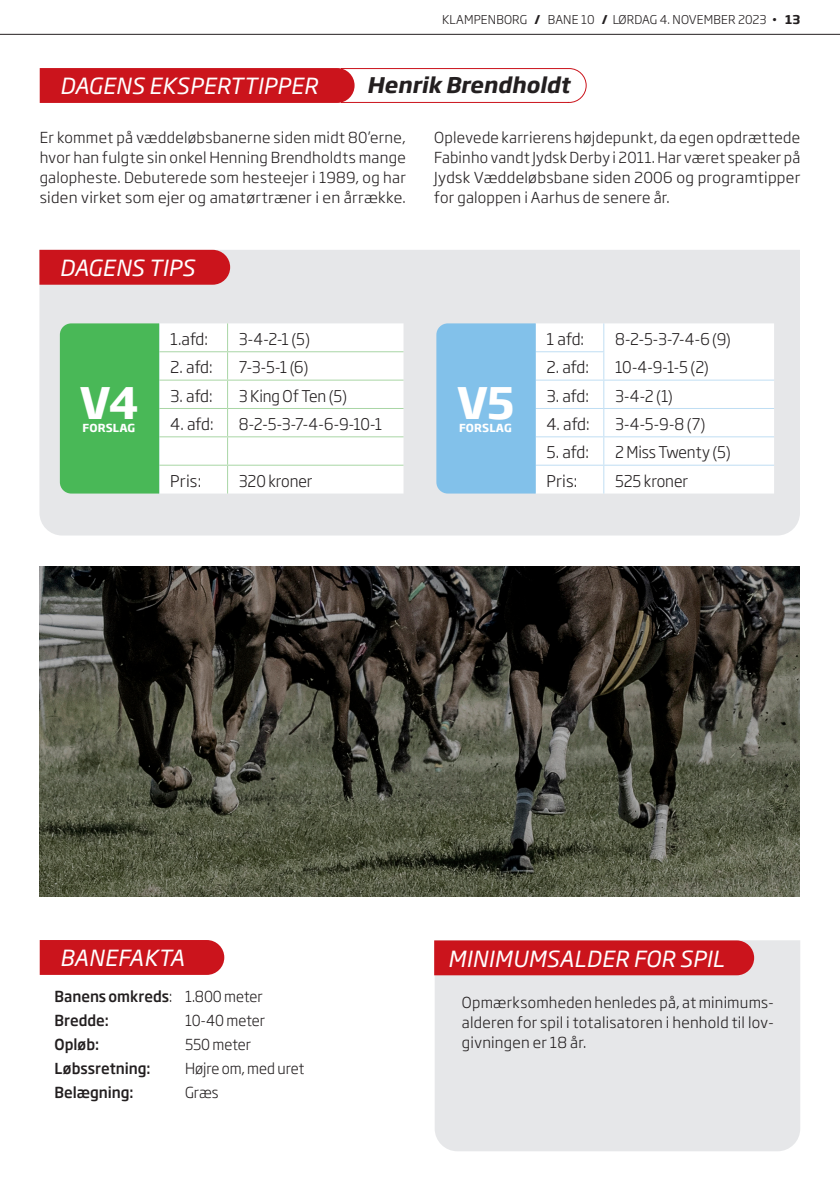
<style>
.page{position:relative;width:840px;height:1191px;background:#fff}
.page>*{position:absolute;margin:0;border:0;box-sizing:border-box;transform-origin:0 0}
.t1{font:700 43px "Soho Gothic Pro";color:#fff}
.t2{font:italic 22px "Soho Gothic Pro";letter-spacing:.015em;color:#fff}
.t3{font:italic 700 21.4px "Soho Gothic Pro";color:#231f20}
.Brød{font:300 16px "Soho Gothic Pro";letter-spacing:-.005em;color:#231f20;scale:.95 1}
.Brød-2{font:300 16px "Soho Gothic Pro";letter-spacing:-.005em;color:#231f20}
.Tips_brødtekst{font:300 15px/20px "Soho Gothic Pro";letter-spacing:.015em;color:#231f20;text-align:justify}
.Brød-3{font:500 15px "Soho Gothic Pro";color:#231f20;scale:.95 1}
.Brød-4{font:300 15px "Soho Gothic Pro";letter-spacing:-.005em;color:#231f20;scale:.95 1}
.t4{font:300 12px "Soho Gothic Pro";letter-spacing:.015em;color:#231f20}
.t5{font:700 11px "Soho Gothic Pro";letter-spacing:.015em;color:#fff}
.s1{font-weight:700}
.s2{font-weight:300}
</style>
<div class="page">
<img style="left:39px;top:566px;width:760px;height:330px">
<div style="left:434px;top:940px;width:365px;height:211px;background:#e6e7e9"></div>
<div style="left:434px;top:940px;width:319px;height:35px;background:#cb141c"></div>
<div style="left:40px;top:940px;width:184px;height:35px;background:#cb141c"></div>
<div style="left:39px;top:250px;width:760px;height:285px;background:#e6e7e9"></div>
<div style="left:39px;top:250px;width:191px;height:35px;background:#cb141c"></div>
<svg style="left:535px;top:323px;width:238px;height:170px"></svg>
<hr style="left:534px;top:351px;width:70px;height:1px;background:#c0def3">
<hr style="left:534px;top:379px;width:69px;height:1px;background:#c0def3">
<hr style="left:603px;top:379px;width:170px;height:1px;background:#c0def3">
<hr style="left:534px;top:408px;width:69px;height:1px;background:#c0def3">
<hr style="left:603px;top:408px;width:170px;height:1px;background:#c0def3">
<hr style="left:534px;top:436px;width:69px;height:1px;background:#c0def3">
<hr style="left:603px;top:436px;width:170px;height:1px;background:#c0def3">
<hr style="left:534px;top:465px;width:69px;height:1px;background:#c0def3">
<hr style="left:603px;top:465px;width:170px;height:1px;background:#c0def3">
<svg style="left:603px;top:323px;width:1px;height:170px"></svg>
<div style="left:436px;top:323px;width:99px;height:170px;background:#82c1ea"></div>
<svg style="left:40px;top:68px;width:547px;height:35px"></svg>
<svg style="left:159px;top:323px;width:244px;height:170px"></svg>
<hr style="left:227px;top:351px;width:176px;height:1px;background:#a9d6a5">
<hr style="left:227px;top:379px;width:176px;height:1px;background:#a9d6a5">
<hr style="left:227px;top:408px;width:176px;height:1px;background:#a9d6a5">
<hr style="left:227px;top:436px;width:176px;height:1px;background:#a9d6a5">
<hr style="left:159px;top:465px;width:68px;height:1px;background:#a9d6a5">
<hr style="left:227px;top:465px;width:176px;height:1px;background:#a9d6a5">
<svg style="left:227px;top:323px;width:1px;height:170px"></svg>
<hr style="left:159px;top:351px;width:68px;height:1px;background:#a9d6a5">
<hr style="left:159px;top:379px;width:68px;height:1px;background:#a9d6a5">
<hr style="left:159px;top:408px;width:68px;height:1px;background:#a9d6a5">
<hr style="left:159px;top:436px;width:68px;height:1px;background:#a9d6a5">
<div style="left:60px;top:323px;width:99px;height:170px;background:#49b857"></div>
<hr style="left:0;top:34px;width:839px;height:1px;background:#231f20">
<p class="t4" style="left:442px;top:10px;width:359px">KLAMPENBORG <span class="s1">/</span> BANE 10 <span class="s1">/</span> LØRDAG 4. NOVEMBER 2023 • <span class="s1">13</span></p>
<p class="t2" style="left:60px;top:69px;width:259px">DAGENS EKSPERTTIPPER</p>
<p class="t3" style="left:366px;top:68px;width:204px">Henrik Brendholdt</p>
<p class="Tips_brødtekst" style="left:40px;top:126px;width:367px">Er kommet på væddeløbsbanerne siden midt 80’erne, hvor han fulgte sin onkel Henning Brendholdts mange galopheste. Debuterede som hesteejer i 1989, og har siden virket som ejer og amatørtræner i en årrække.</p>
<p class="Tips_brødtekst" style="left:434px;top:126px;width:367px">Oplevede karrierens højdepunkt, da egen opdrættede Fabinho vandt Jydsk Derby i 2011. Har været speaker på Jydsk Væddeløbsbane siden 2006 og programtipper for galoppen i Aarhus de senere år.</p>
<p class="t2" style="left:59px;top:251px;width:137px">DAGENS TIPS</p>
<p class="t1" style="left:79px;top:369px;width:61px">V4</p>
<p class="t5" style="left:83px;top:419px;width:54px">FORSLAG</p>
<p class="Brød-2" style="left:170px;top:327px;width:39px">1.afd:</p>
<p class="Brød" style="left:239px;top:327px;width:76px">3-4-2-1 (5)</p>
<p class="Brød-2" style="left:170px;top:355px;width:44px">2. afd:</p>
<p class="Brød" style="left:239px;top:355px;width:75px">7-3-5-1 (6)</p>
<p class="Brød-2" style="left:170px;top:383px;width:44px">3. afd:</p>
<p class="Brød" style="left:239px;top:383px;width:115px">3 King Of Ten (5)</p>
<p class="Brød-2" style="left:170px;top:412px;width:45px">4. afd:</p>
<p class="Brød" style="left:239px;top:412px;width:152px">8-2-5-3-7-4-6-9-10-1</p>
<p class="Brød-2" style="left:170px;top:469px;width:32px">Pris:</p>
<p class="Brød" style="left:239px;top:469px;width:79px">320 kroner</p>
<p class="t1" style="left:456px;top:369px;width:60px">V5</p>
<p class="t5" style="left:459px;top:419px;width:54px">FORSLAG</p>
<p class="Brød-2" style="left:546px;top:327px;width:39px">1 afd:</p>
<p class="Brød" style="left:614px;top:327px;width:123px">8-2-5-3-7-4-6 (9)</p>
<p class="Brød-2" style="left:546px;top:355px;width:44px">2. afd:</p>
<p class="Brød" style="left:614px;top:355px;width:100px">10-4-9-1-5 (2)</p>
<p class="Brød-2" style="left:546px;top:383px;width:44px">3. afd:</p>
<p class="Brød" style="left:614px;top:383px;width:62px">3-4-2 (1)</p>
<p class="Brød-2" style="left:546px;top:412px;width:45px">4. afd:</p>
<p class="Brød" style="left:614px;top:412px;width:97px">3-4-5-9-8 (7)</p>
<p class="Brød-2" style="left:546px;top:440px;width:44px">5. afd:</p>
<p class="Brød" style="left:614px;top:440px;width:123px">2 Miss Twenty (5)</p>
<p class="Brød-2" style="left:546px;top:469px;width:32px">Pris:</p>
<p class="Brød" style="left:614px;top:469px;width:78px">525 kroner</p>
<p class="t2" style="left:60px;top:941px;width:126px">BANEFAKTA</p>
<p class="t2" style="left:447px;top:941px;width:277px">MINIMUMSALDER FOR SPIL</p>
<p class="Brød-3" style="left:54px;top:984px;width:220px">Banens omkreds<span class="s2">: 1.800 meter</span></p>
<p class="Brød-3" style="left:54px;top:1008px;width:59px">Bredde:</p>
<p class="Brød-4" style="left:185px;top:1009px;width:85px">10-40 meter</p>
<p class="Brød-3" style="left:54px;top:1032px;width:48px">Opløb:</p>
<p class="Brød-4" style="left:185px;top:1033px;width:71px">550 meter</p>
<p class="Brød-3" style="left:54px;top:1056px;width:102px">Løbssretning:</p>
<p class="Brød-4" style="left:185px;top:1057px;width:127px">Højre om, med uret</p>
<p class="Brød-3" style="left:54px;top:1080px;width:85px">Belægning:</p>
<p class="Brød-4" style="left:185px;top:1081px;width:37px">Græs</p>
<p class="Tips_brødtekst" style="left:461px;top:992px;width:313px;text-align:left">Opmærksomheden henledes på, at minimums&shy;alderen for spil i totalisatoren i henhold til lov&shy;givningen er 18 år.</p>
</div>
